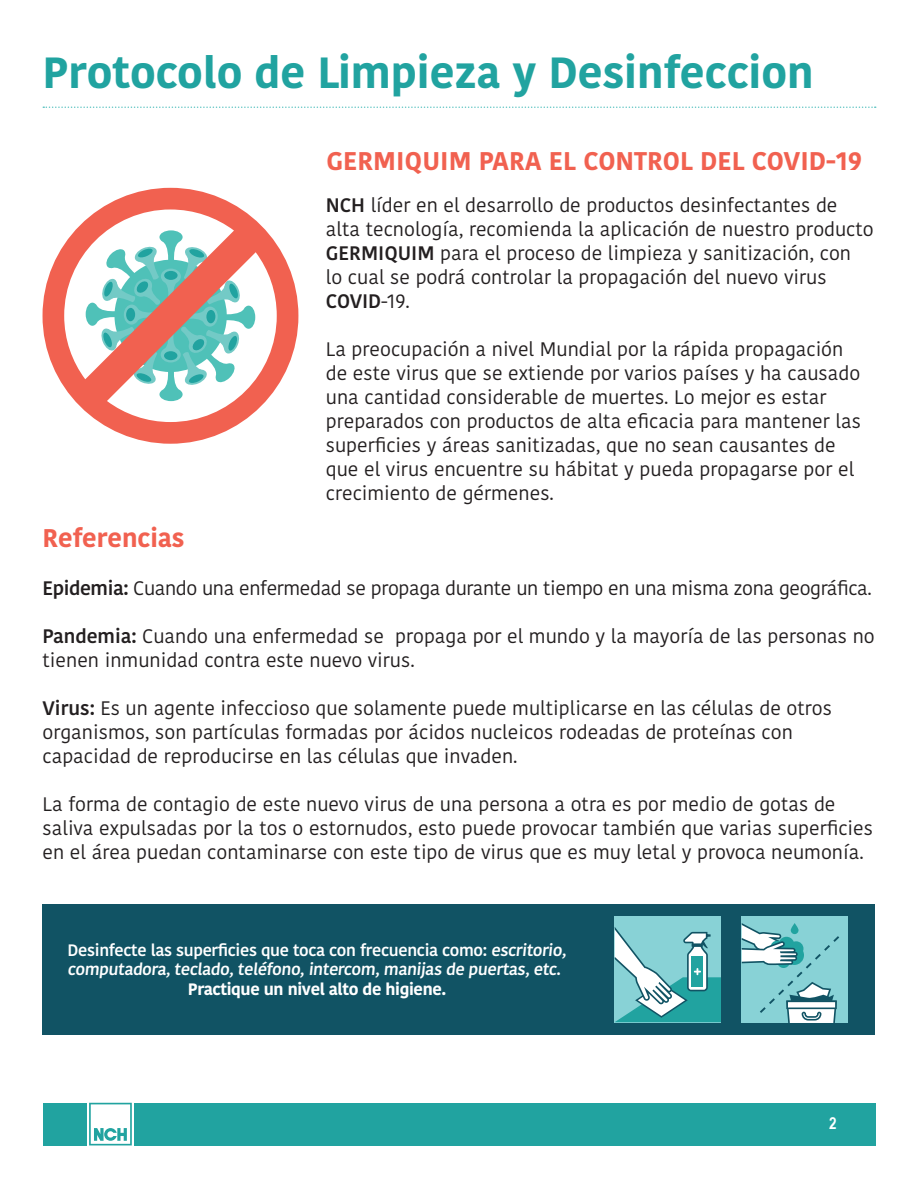
<style>
.page{position:relative;width:918px;height:1188px;background:#fff}
.page>*{position:absolute;margin:0;border:0;box-sizing:border-box;transform-origin:0 0}
.t1{font:700 43.5px "Kohinoor Devanagari";color:#21a3a0}
.t2{font:700 25.5px "Kohinoor Devanagari";color:#f16150}
.t3{font:19.5px/24px "Kohinoor Devanagari";color:#231f20}
.t4{font:19.5px "Kohinoor Devanagari";letter-spacing:-.02em;color:#231f20}
.t5{font:600 16.5px/19.8px "Kohinoor Devanagari";letter-spacing:-.02em;color:#fff}
.t6{font:700 16.5px "Kohinoor Devanagari";letter-spacing:-.02em;color:#fff}
.t7{font:700 16.5px "Arial Narrow";color:#fff}
.s1{font-weight:600}
</style>
<div class="page">
<div style="left:43px;top:1103px;width:832px;height:42px;background:#21a3a0"></div>
<svg style="left:87px;top:1102px;width:47px;height:44px"></svg>
<svg style="left:89px;top:1103px;width:43px;height:42px"></svg>
<svg style="left:43px;top:106px;width:833px;height:2px"></svg>
<svg style="left:43px;top:188px;width:255px;height:256px"></svg>
<div style="left:43px;top:904px;width:832px;height:131px;background:#115364"></div>
<div style="left:615px;top:916px;width:106px;height:106px;background:#88d2d6"></div>
<svg style="left:615px;top:927px;width:106px;height:95px"></svg>
<div style="left:742px;top:916px;width:106px;height:107px;background:#88d2d6"></div>
<svg style="left:742px;top:923px;width:97px;height:100px"></svg>
<h1 class="t1" style="left:43px;top:34px;width:773px">Protocolo de Limpieza y Desinfeccion</h1>
<h2 class="t2" style="left:327px;top:138px;width:537px">GERMIQUIM PARA EL CONTROL DEL COVID-19</h2>
<p class="t3" style="left:326px;top:193px;width:549px"><span class="s1">NCH</span> líder en el desarrollo de productos desinfectantes de alta tecnología, recomienda la aplicación de nuestro producto <span class="s1">GERMIQUIM</span> para el proceso de limpieza y sanitización, con<br>lo cual se podrá controlar la propagación del nuevo virus <span class="s1">COVID</span>-19.</p>
<p class="t3" style="left:326px;top:337px;width:537px">La preocupación a nivel Mundial por la rápida propagación de este virus que se extiende por varios países y ha causado una cantidad considerable de muertes. Lo mejor es estar preparados con productos de alta eficacia para mantener las superficies y áreas sanitizadas, que no sean causantes de que el virus encuentre su hábitat y pueda propagarse por el crecimiento de gérmenes.</p>
<h2 class="t2" style="left:43px;top:516px;width:144px">Referencias</h2>
<p class="t4" style="left:43px;top:577px;width:831px"><span class="s1">Epidemia:</span> Cuando una enfermedad se propaga durante un tiempo en una misma zona geográfica.</p>
<p class="t3" style="left:43px;top:625px;width:834px"><span class="s1">Pandemia:</span> Cuando una enfermedad se propaga por el mundo y la mayoría de las personas no tienen inmunidad contra este nuevo virus.</p>
<p class="t3" style="left:43px;top:697px;width:791px"><span class="s1">Virus:</span> Es un agente infeccioso que solamente puede multiplicarse en las células de otros organismos, son partículas formadas por ácidos nucleicos rodeadas de proteínas con capacidad de reproducirse en las células que invaden.</p>
<p class="t3" style="left:43px;top:793px;width:832px">La forma de contagio de este nuevo virus de una persona a otra es por medio de gotas de saliva expulsadas por la tos o estornudos, esto puede provocar también que varias superficies en el área puedan contaminarse con este tipo de virus que es muy letal y provoca neumonía.</p>
<p class="t5" style="left:68px;top:940px;width:503px">Desinfecte las superficies que toca con frecuencia como: escritorio, computadora, teclado, teléfono, intercom, manijas de puertas, etc.</p>
<p class="t6" style="left:188px;top:975px;width:260px">Practique un nivel alto de higiene.</p>
<p class="t7" style="left:829px;top:1111px;width:9px">2</p>
</div>
